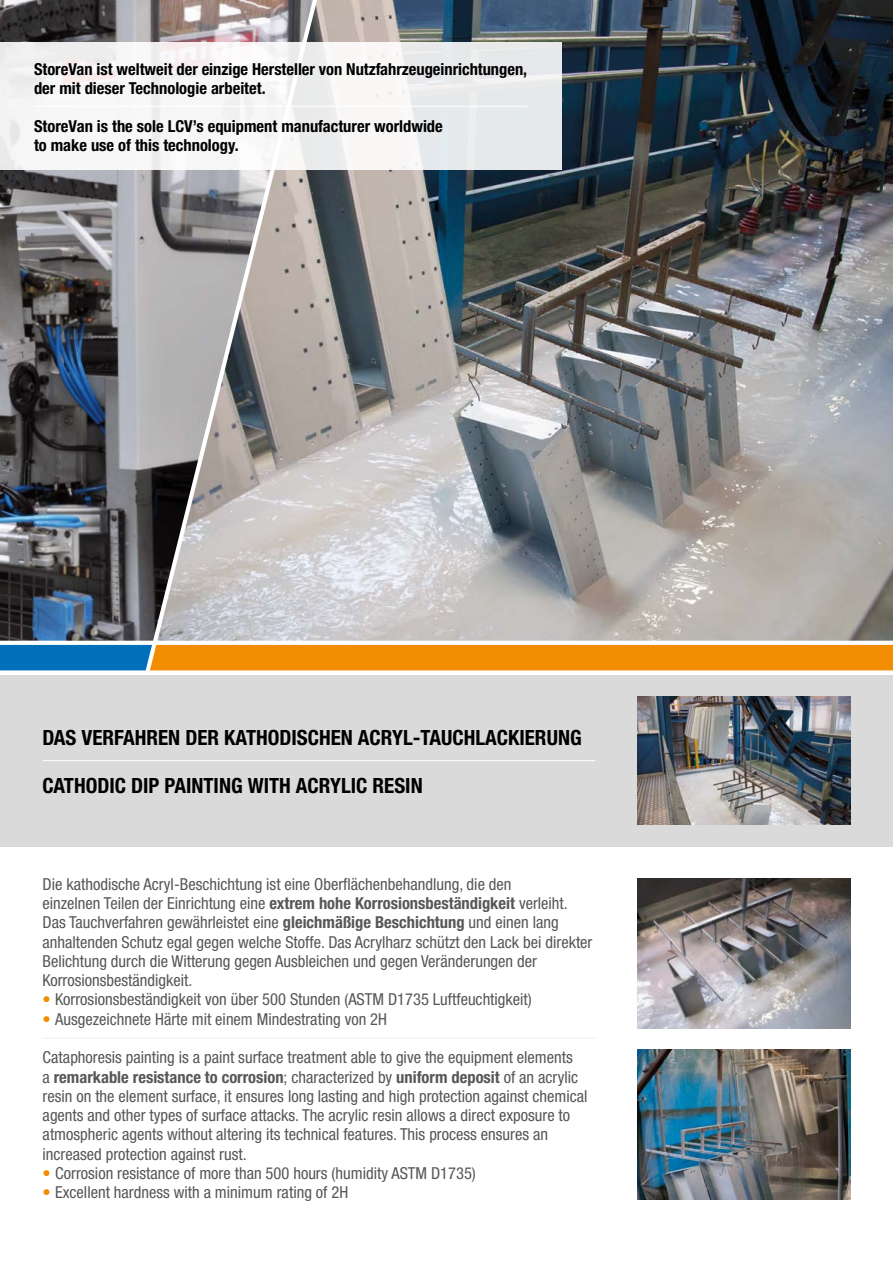
<style>
.page{position:relative;width:893px;height:1263px;background:#fff}
.page>*{position:absolute;margin:0;border:0;box-sizing:border-box;transform-origin:0 0}
.t1{font:700 condensed 21px "Helvetica Neue";color:#000}
.t2{font:16.5px/19.2px "Helvetica Neue LT Std Cn CE";color:#575756}
.t3{font:700 condensed 16.5px/19px "Helvetica Neue";color:#000}
.t4{font:700 condensed 16.5px "Helvetica Neue";color:#575756}
.s1{font-family:"Helvetica Neue";font-weight:700;font-stretch:condensed}
.s2{color:#f28c00}
.s3{font-family:"Helvetica Neue LT Std Cn CE";font-weight:400;font-stretch:normal}
</style>
<div class="page">
<div style="left:0;top:675px;width:893px;height:171px;background:#dadada"></div>
<img style="left:0;top:0;width:157px;height:641px">
<svg style="left:0;top:645px;width:893px;height:25px"></svg>
<img style="left:638px;top:1049px;width:212px;height:150px">
<img style="left:638px;top:878px;width:212px;height:150px">
<img style="left:638px;top:697px;width:212px;height:127px">
<img style="left:157px;top:0;width:736px;height:641px">
<div style="left:0;top:43px;width:561px;height:127px;background:linear-gradient(to right,#f9f8f8,#eaeced)"></div>
<hr style="left:34px;top:106px;width:493px;height:1px;background:#fff">
<hr style="left:43px;top:760px;width:552px;height:1px;background:#fff">
<hr style="left:43px;top:1038px;width:552px;height:1px;background:#ededed">
<p class="t3" style="left:34px;top:59px;width:495px">StoreVan ist weltweit der einzige Hersteller von Nutzfahrzeugeinrichtungen, der mit dieser Technologie arbeitet.</p>
<p class="t3" style="left:34px;top:116px;width:410px">StoreVan is the sole LCV’s equipment manufacturer worldwide to make use of this technology.</p>
<p class="t1" style="left:43px;top:725px;width:541px">DAS VERFAHREN DER KATHODISCHEN ACRYL-TAUCHLACKIERUNG</p>
<p class="t1" style="left:43px;top:773px;width:382px">CATHODIC DIP PAINTING WITH ACRYLIC RESIN</p>
<p class="t2" style="left:43px;top:877px;width:551px">Die kathodische Acryl-Beschichtung ist eine Oberflächenbehandlung, die den<br>einzelnen Teilen der Einrichtung eine <span class="s1">extrem hohe Korrosionsbeständigkeit</span> verleiht.<br>Das Tauchverfahren gewährleistet eine <span class="s1">gleichmäßige Beschichtung</span> und einen lang anhaltenden Schutz egal gegen welche Stoffe. Das Acrylharz schützt den Lack bei direkter Belichtung durch die Witterung gegen Ausbleichen und gegen Veränderungen der Korrosionsbeständigkeit.</p>
<p class="t2" style="left:43px;top:992px;width:491px"><span class="s2">•</span> Korrosionsbeständigkeit von über 500 Stunden (ASTM D1735 Luftfeuchtigkeit)</p>
<p class="t2" style="left:43px;top:1011px;width:346px"><span class="s2">•</span> Ausgezeichnete Härte mit einem Mindestrating von 2H</p>
<p class="t2" style="left:43px;top:1050px;width:532px">Cataphoresis painting is a paint surface treatment able to give the equipment elements</p>
<p class="t4" style="left:43px;top:1067px;width:537px"><span class="s3">a</span> remarkable resistance to corrosion<span class="s3">; characterized by</span> uniform deposit <span class="s3">of an acrylic</span></p>
<p class="t2" style="left:43px;top:1089px;width:546px">resin on the element surface, it ensures long lasting and high protection against chemical agents and other types of surface attacks. The acrylic resin allows a direct exposure to atmospheric agents without altering its technical features. This process ensures an increased protection against rust.</p>
<p class="t2" style="left:43px;top:1166px;width:435px"><span class="s2">•</span> Corrosion resistance of more than 500 hours (humidity ASTM D1735)</p>
<p class="t2" style="left:43px;top:1185px;width:307px"><span class="s2">•</span> Excellent hardness with a minimum rating of 2H</p>
</div>
